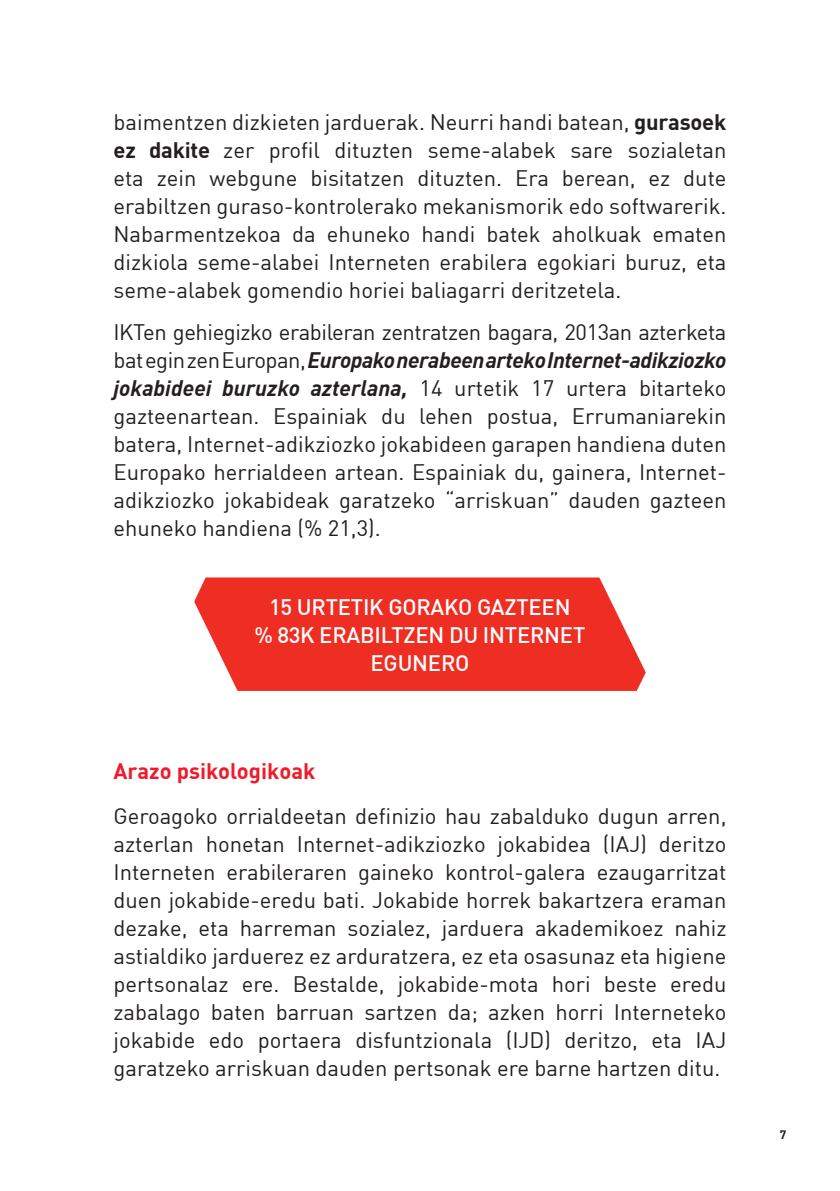
<style>
.page{position:relative;width:840px;height:1191px;background:#fff}
.page>*{position:absolute;margin:0;border:0;box-sizing:border-box;transform-origin:0 0}
.t1{font:22px/28px "DIN Pro";color:#231f20;text-align:justify}
.List_Paragraph{font:500 22px "DIN Pro";letter-spacing:-.01em;color:#fff}
.t2{font:700 22px "DIN Pro";color:#ee1b2c}
.t3{font:700 12px "DIN Pro";color:#231f20}
.s1{font-weight:700}
.s2{font-weight:700;font-style:italic}
</style>
<div class="page">
<svg style="left:194px;top:577px;width:451px;height:114px;background:#ef4035"></svg>
<p class="t1" style="left:113px;top:108px;width:614px">baimentzen dizkieten jarduerak. Neurri handi batean, <span class="s1">gurasoek ez dakite</span> zer profil dituzten seme-alabek sare sozialetan eta zein webgune bisitatzen dituzten. Era berean, ez dute erabiltzen guraso-kontrolerako mekanismorik edo softwarerik.<br>Nabarmentzekoa da ehuneko handi batek aholkuak ematen dizkiola seme-alabei Interneten erabilera egokiari buruz, eta seme-alabek gomendio horiei baliagarri deritzetela.</p>
<p class="t1" style="left:113px;top:318px;width:614px">IKTen gehiegizko erabileran zentratzen bagara, 2013an azterketa bat egin zen Europan, <span class="s2">Europako nerabeen arteko Internet-adikziozko jokabideei buruzko azterlana,</span> 14 urtetik 17 urtera bitarteko gazteenartean. Espainiak du lehen postua, Errumaniarekin batera, Internet-adikziozko jokabideen garapen handiena duten Europako herrialdeen artean. Espainiak du, gainera, Internet&shy;adikziozko jokabideak garatzeko “arriskuan” dauden gazteen ehuneko handiena (% 21,3).</p>
<p class="List_Paragraph" style="left:269px;top:592px;width:302px">15 URTETIK GORAKO GAZTEEN</p>
<p class="List_Paragraph" style="left:254px;top:620px;width:332px">% 83K ERABILTZEN DU INTERNET</p>
<p class="List_Paragraph" style="left:370px;top:648px;width:100px">EGUNERO</p>
<p class="t2" style="left:113px;top:756px;width:203px">Arazo psikologikoak</p>
<p class="t1" style="left:113px;top:801px;width:614px">Geroagoko orrialdeetan definizio hau zabalduko dugun arren, azterlan honetan Internet-adikziozko jokabidea (IAJ) deritzo Interneten erabileraren gaineko kontrol-galera ezaugarritzat duen jokabide-eredu bati. Jokabide horrek bakartzera eraman dezake, eta harreman sozialez, jarduera akademikoez nahiz astialdiko jarduerez ez arduratzera, ez eta osasunaz eta higiene pertsonalaz ere. Bestalde, jokabide-mota hori beste eredu zabalago baten barruan sartzen da; azken horri Interneteko jokabide edo portaera disfuntzionala (IJD) deritzo, eta IAJ garatzeko arriskuan dauden pertsonak ere barne hartzen ditu.</p>
<p class="t3" style="left:779px;top:1126px;width:8px">7</p>
</div>
